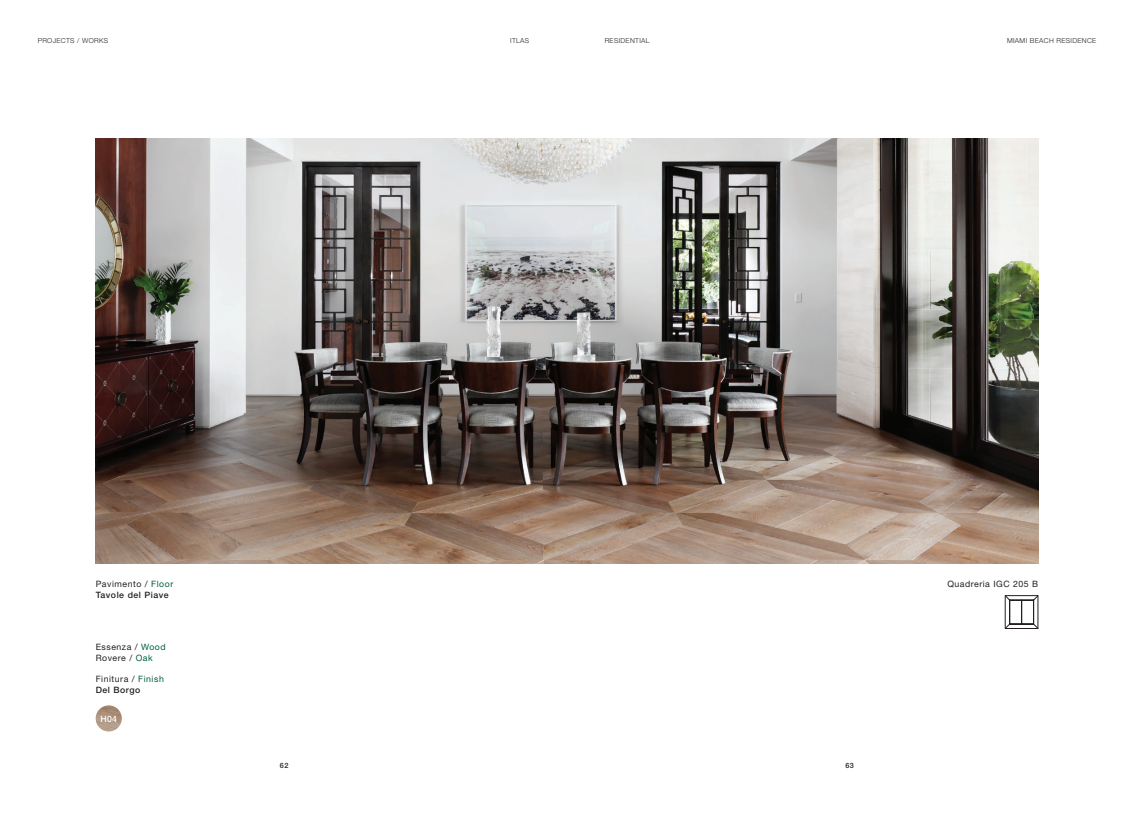
<style>
.page{position:relative;width:1134px;height:815px;background:#fff}
.page>*{position:absolute;margin:0;border:0;box-sizing:border-box;transform-origin:0 0}
.t1{font:8.75px/10.6px "Helvetica Neue LT Std";letter-spacing:.06em;color:#231f20}
.t2{font:500 8.75px/10.6px "Helvetica Neue LT Std";letter-spacing:.06em;color:#231f20}
.t3{font:500 8.75px "Helvetica Neue LT Std";color:#fff}
.t4{font:500 7.25px "Helvetica Neue LT Std";color:#231f20}
.t5{font:300 6.88px "Helvetica Neue LT Std";letter-spacing:.05em;color:#231f20}
.s1{font-weight:400}
.s2{font-weight:400;color:#00603d}
.s3{color:#00603d}
.s4{font-weight:500}
</style>
<div class="page">
<img style="left:96px;top:705px;width:26px;height:26px;border-radius:13px">
<img style="left:96px;top:138px;width:942px;height:425px">
<svg style="left:1007px;top:597px;width:29px;height:30px"></svg>
<div style="left:1005px;top:595px;width:33px;height:34px;border:1px solid #231f20"></div>
<p class="t5" style="left:38px;top:36px;width:72px">PROJECTS / WORKS</p>
<p class="t5" style="left:510px;top:36px;width:21px">ITLAS</p>
<p class="t5" style="left:605px;top:36px;width:46px">RESIDENTIAL</p>
<p class="t5" style="left:1007px;top:36px;width:91px">MIAMI BEACH RESIDENCE</p>
<p class="t2" style="left:96px;top:579px;width:79px"><span class="s1">Pavimento /</span> <span class="s2">Floor<br></span>Tavole del Piave</p>
<p class="t1" style="left:96px;top:642px;width:71px">Essenza / <span class="s3">Wood<br></span>Rovere / <span class="s3">Oak</span></p>
<p class="t1" style="left:96px;top:674px;width:70px">Finitura / <span class="s3">Finish<br></span><span class="s4">Del Borgo</span></p>
<p class="t3" style="left:101px;top:713px;width:18px">H04</p>
<p class="t4" style="left:280px;top:761px;width:10px">62</p>
<p class="t4" style="left:845px;top:761px;width:10px">63</p>
<p class="t1" style="left:947px;top:579px;width:92px">Quadreria IGC 205 B</p>
</div>
